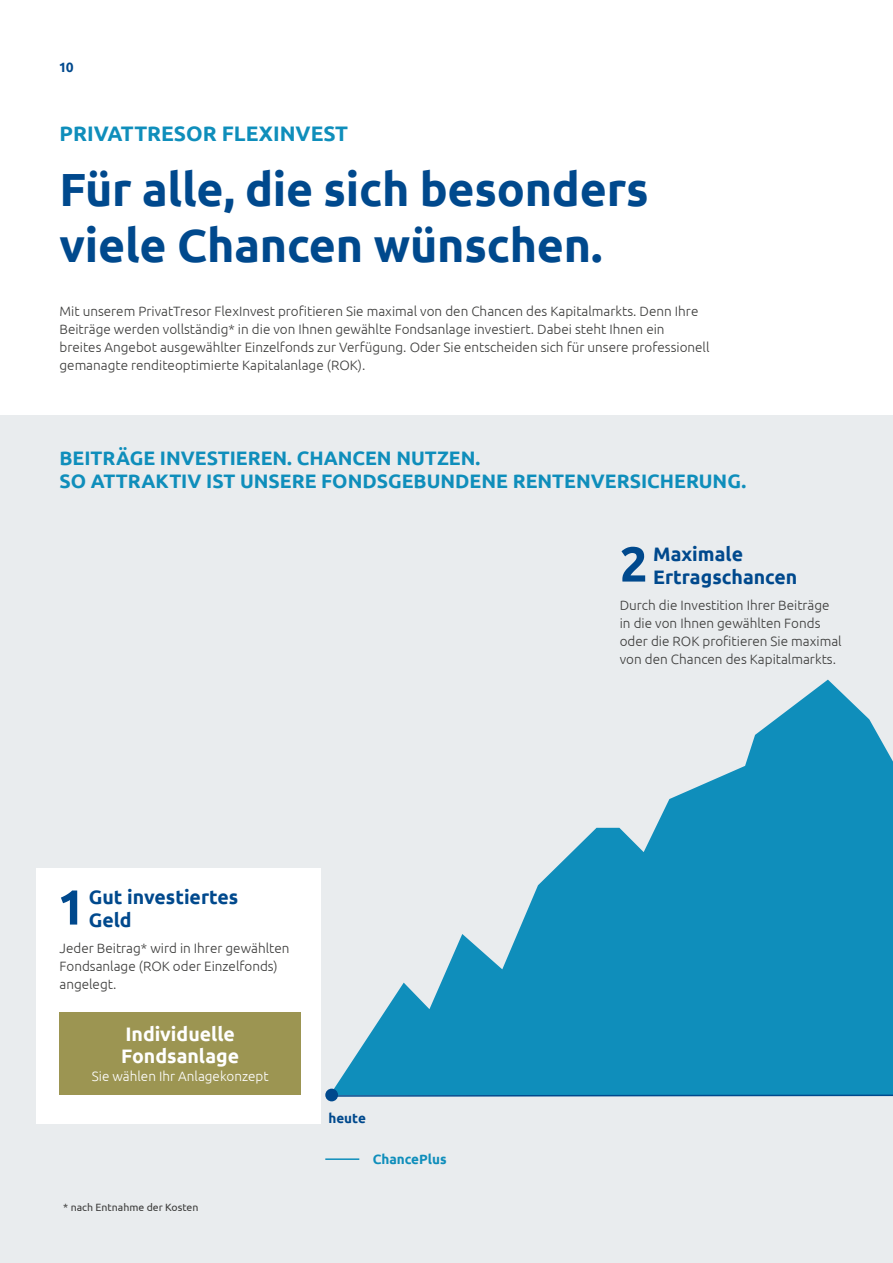
<style>
.page{position:relative;width:893px;height:1263px;background:#fff}
.page>*{position:absolute;margin:0;border:0;box-sizing:border-box;transform-origin:0 0}
.t1{font:700 46.5px/55.8px "Ubuntu";letter-spacing:-.005em;color:#00498d}
.t2{font:700 21px "Ubuntu";color:#0f8ebb}
.t3{font:700 19.5px/22.5px "Ubuntu";color:#0f8ebb}
.t4{font:700 19.5px/22.5px "Ubuntu";color:#00498d}
.t5{font:700 19.5px/22.5px "Ubuntu";color:#fff}
.t6{font:300 13.5px/18.1px "Ubuntu";color:#3c3c3b}
.t7{font:300 13.5px "Ubuntu";color:#fff}
.t8{font:700 13.5px "Ubuntu";color:#0f8ebb}
.t9{font:700 13.5px "Ubuntu";color:#00498d}
.t10{font:10.5px "Ubuntu";color:#3c3c3b}
</style>
<div class="page">
<div style="left:0;top:416px;width:893px;height:847px;background:#e9ecee"></div>
<div style="left:36px;top:868px;width:285px;height:256px;background:#fff"></div>
<svg style="left:621px;top:547px;width:24px;height:34px"></svg>
<svg style="left:61px;top:890px;width:16px;height:34px"></svg>
<div style="left:60px;top:1012px;width:241px;height:83px;background:#9c9552"></div>
<svg style="left:330px;top:680px;width:563px;height:413px;fill:#0f8ebb"></svg>
<svg style="left:338px;top:1093px;width:555px;height:4px;background:#2b82b1"></svg>
<hr style="left:325px;top:1158px;width:34px;height:2px;background:#0f8ebb">
<div style="left:325px;top:1089px;width:13px;height:12px;background:#00498d;border-radius:50%"></div>
<p class="t9" style="left:60px;top:59px;width:16px">10</p>
<h2 class="t2" style="left:60px;top:121px;width:290px">PRIVATTRESOR FLEXINVEST</h2>
<h1 class="t1" style="left:60px;top:161px;width:591px">Für alle, die sich besonders viele Chancen wünschen.</h1>
<p class="t6" style="left:60px;top:301px;width:651px">Mit unserem PrivatTresor FlexInvest profitieren Sie maximal von den Chancen des Kapitalmarkts. Denn Ihre Beiträge werden vollständig* in die von Ihnen gewählte Fondsanlage investiert. Dabei steht Ihnen ein breites Angebot ausgewählter Einzelfonds zur Verfügung. Oder Sie entscheiden sich für unsere professionell gemanagte renditeoptimierte Kapitalanlage (ROK).</p>
<h3 class="t3" style="left:60px;top:447px;width:688px">BEITRÄGE INVESTIEREN. CHANCEN NUTZEN.<br>SO ATTRAKTIV IST UNSERE FONDSGEBUNDENE RENTENVERSICHERUNG.</h3>
<h3 class="t4" style="left:653px;top:542px;width:146px">Maximale<br>Ertragschancen</h3>
<h3 class="t4" style="left:89px;top:885px;width:151px">Gut investiertes<br>Geld</h3>
<p class="t6" style="left:60px;top:938px;width:231px">Jeder Beitrag* wird in Ihrer gewählten<br>Fondsanlage (ROK oder Einzelfonds) angelegt.</p>
<h3 class="t5" style="left:121px;top:1022px;width:120px">Individuelle<br>Fondsanlage</h3>
<p class="t7" style="left:92px;top:1068px;width:178px">Sie wählen Ihr Anlagekonzept</p>
<p class="t10" style="left:63px;top:1201px;width:137px">* nach Entnahme der Kosten</p>
<p class="t9" style="left:328px;top:1110px;width:39px">heute</p>
<p class="t8" style="left:373px;top:1151px;width:75px">ChancePlus</p>
<p class="t6" style="left:620px;top:595px;width:223px">Durch die Investition Ihrer Beiträge in die von Ihnen gewählten Fonds oder die ROK profitieren Sie maximal von den Chancen des Kapitalmarkts.</p>
</div>
